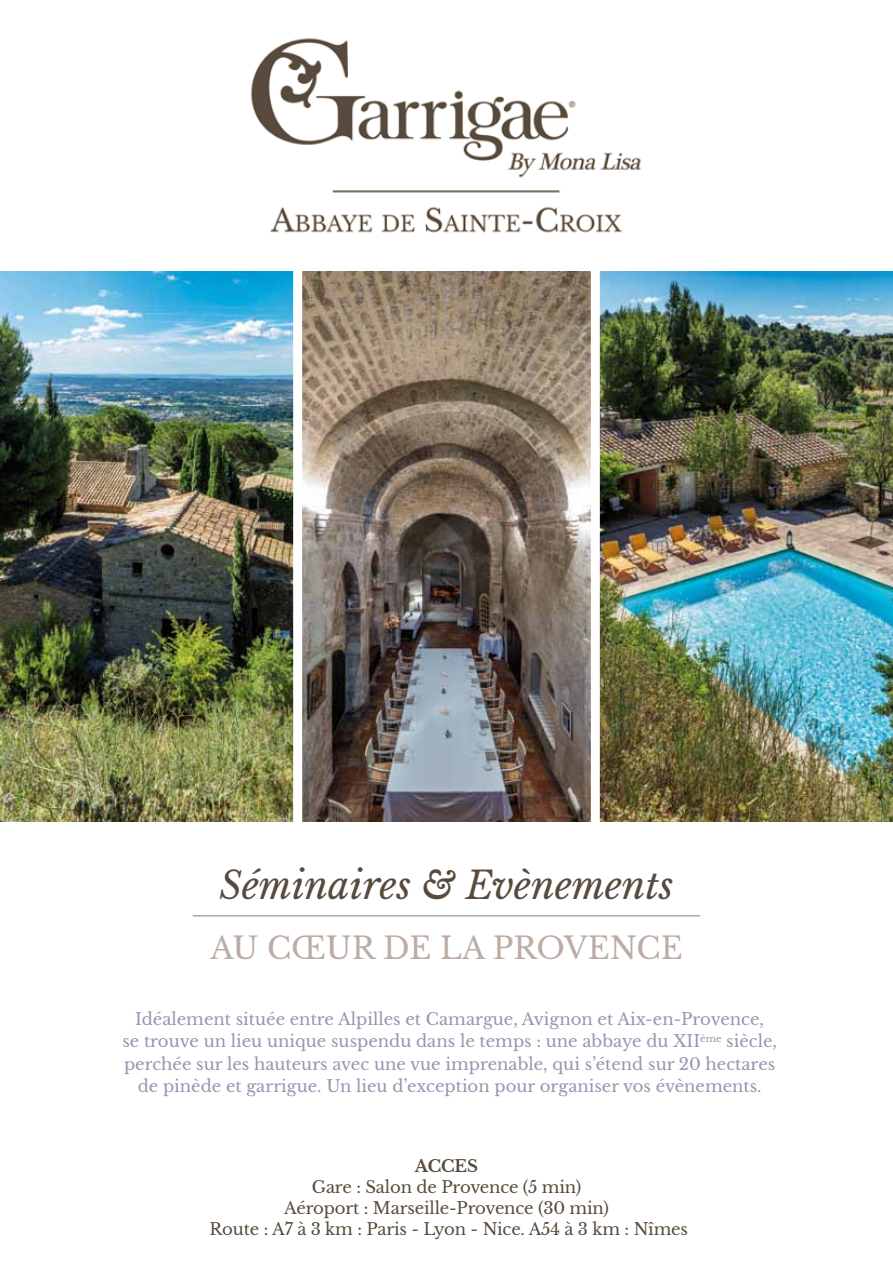
<style>
.page{position:relative;width:893px;height:1263px;background:#fff}
.page>*{position:absolute;margin:0;border:0;box-sizing:border-box;transform-origin:0 0}
.t1{font:italic 37.65px "Libre Baskerville";color:#584b3d}
.t2{font:30.15px "Libre Baskerville";color:#bdaca4}
.t3{font:16.5px/22.5px "Libre Baskerville";color:#9596b0;text-align:center}
.t4{font:16.5px/21px "Libre Baskerville";letter-spacing:-.01em;color:#584b3d;text-align:center}
.t5{font:700 16.5px "Libre Baskerville";color:#584b3d}
</style>
<div class="page">
<img style="left:0;top:271px;width:893px;height:550px">
<hr style="left:193px;top:915px;width:507px;height:1px;background:#9596b0">
<img style="left:251px;top:38px;width:390px;height:195px">
<div style="left:293px;top:264px;width:9px;height:572px;background:#fff"></div>
<div style="left:591px;top:264px;width:9px;height:572px;background:#fff"></div>
<h1 class="t1" style="left:219px;top:862px;width:456px">Séminaires &amp; Evènements</h1>
<h2 class="t2" style="left:210px;top:930px;width:471px">AU CœUR DE LA PROVENCE</h2>
<p class="t3" style="left:122px;top:1007px;width:656px">Idéalement située entre Alpilles et Camargue, Avignon et Aix-en-Provence,<br>se trouve un lieu unique suspendu dans le temps : une abbaye du XII<sup>ème</sup> siècle, perchée sur les hauteurs avec une vue imprenable, qui s’étend sur 20 hectares de pinède et garrigue. Un lieu d’exception pour organiser vos évènements.</p>
<p class="t5" style="left:415px;top:1156px;width:26px">ACCES</p>
<p class="t4" style="left:210px;top:1177px;width:480px">Gare : Salon de Provence (5 min)<br>Aéroport : Marseille-Provence (30 min)<br>Route : A7 à 3 km : Paris - Lyon - Nice. A54 à 3 km : Nîmes</p>
</div>
